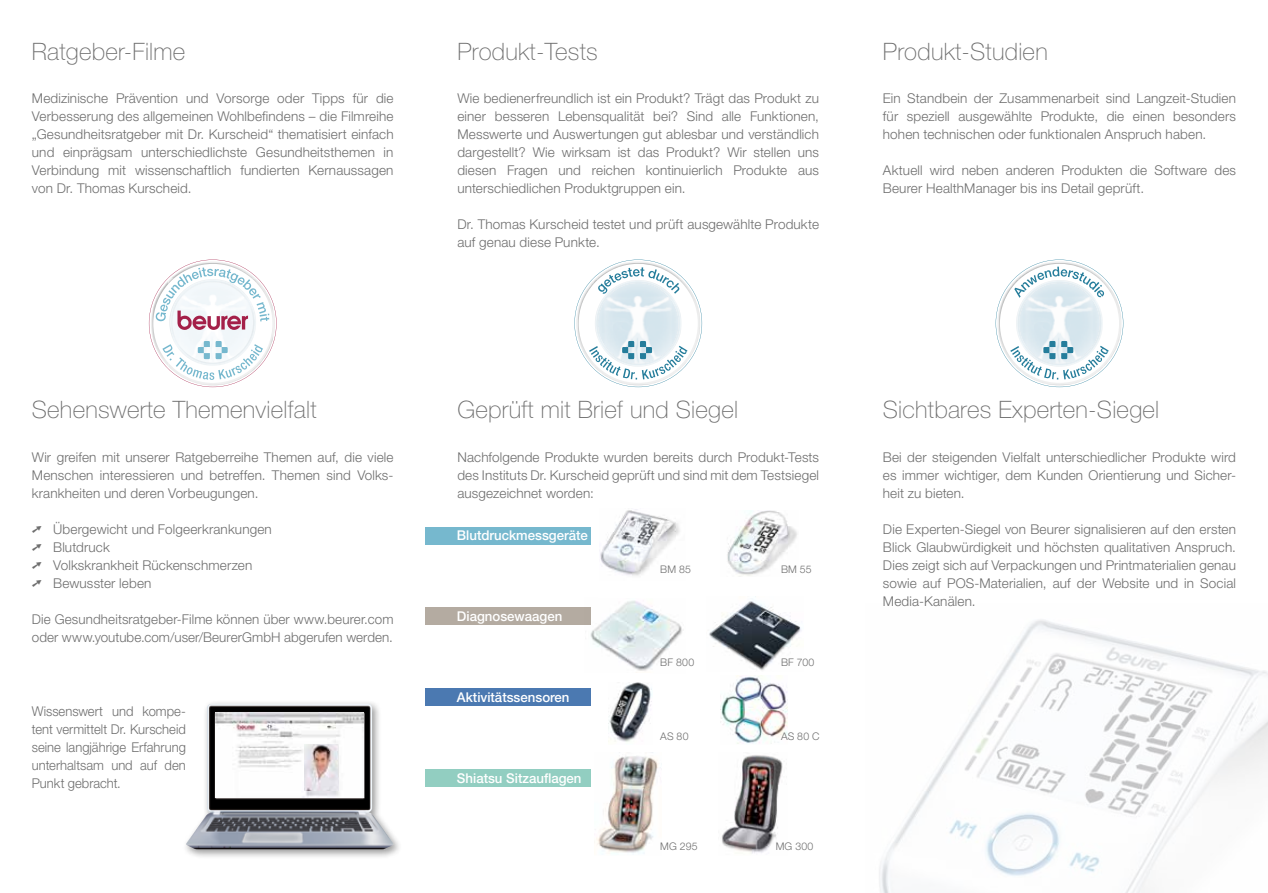
<style>
.page{position:relative;width:1268px;height:893px;background:#fff}
.page>*{position:absolute;margin:0;border:0;box-sizing:border-box;transform-origin:0 0}
.t1{font:100 24px "Helvetica Neue LT Pro";letter-spacing:.01em;color:#6e6e6e}
.t2{font:300 13.5px/18px "Helvetica Neue LT Pro";letter-spacing:.01em;color:#6e6e6e;text-align:justify}
.t3{font:300 13.5px/18px "Helvetica Neue LT Pro";letter-spacing:.01em;color:#6e6e6e;text-align:justify;scale:.96 1}
.t4{font:500 13.5px "Helvetica Neue LT Pro";color:#fff}
.t5{font:300 10.5px "Helvetica Neue LT Pro";letter-spacing:.02em;color:#6e6e6e}
</style>
<div class="page">
<div style="left:425px;top:527px;width:166px;height:17px;background:#76b8ce"></div>
<div style="left:425px;top:608px;width:166px;height:17px;background:#b4aba1"></div>
<div style="left:425px;top:688px;width:166px;height:18px;background:#4b79b1"></div>
<div style="left:425px;top:769px;width:166px;height:18px;background:#92cec1"></div>
<img style="left:596px;top:760px;width:62px;height:94px">
<img style="left:599px;top:756px;width:57px;height:93px">
<img style="left:730px;top:755px;width:53px;height:98px">
<img style="left:722px;top:756px;width:59px;height:92px">
<img style="left:608px;top:682px;width:44px;height:60px">
<img style="left:611px;top:683px;width:39px;height:55px">
<img style="left:720px;top:676px;width:66px;height:68px">
<img style="left:722px;top:678px;width:63px;height:44px">
<img style="left:584px;top:600px;width:98px;height:71px">
<img style="left:591px;top:601px;width:89px;height:66px">
<img style="left:600px;top:509px;width:80px;height:67px">
<img style="left:601px;top:511px;width:72px;height:62px">
<img style="left:738px;top:510px;width:59px;height:67px">
<img style="left:727px;top:511px;width:59px;height:62px">
<img style="left:709px;top:601px;width:92px;height:69px">
<img style="left:710px;top:602px;width:89px;height:65px">
<svg style="left:574px;top:260px;width:128px;height:127px"></svg>
<svg style="left:995px;top:260px;width:128px;height:127px"></svg>
<svg style="left:149px;top:260px;width:127px;height:127px"></svg>
<img style="left:879px;top:620px;width:388px;height:273px">
<div style="left:182px;top:700px;width:221px;height:160px;background:#000;opacity:.4"></div>
<img style="left:185px;top:704px;width:209px;height:145px">
<img style="left:215px;top:712px;width:148px;height:86px">
<img style="left:305px;top:744px;width:33px;height:47px">
<h1 class="t1" style="left:32px;top:37px;width:155px">Ratgeber-Filme</h1>
<p class="t2" style="left:32px;top:89px;width:363px">Medizinische Prävention und Vorsorge oder Tipps für die Verbesserung des allgemeinen Wohlbefindens – die Filmreihe „Gesundheitsratgeber mit Dr. Kurscheid“ thematisiert einfach und einprägsam unterschiedlichste Gesundheitsthemen in Verbindung mit wissenschaftlich fundierten Kernaussagen von Dr. Thomas Kurscheid.</p>
<h1 class="t1" style="left:32px;top:396px;width:286px">Sehenswerte Themenvielfalt</h1>
<p class="t2" style="left:32px;top:448px;width:363px">Wir greifen mit unserer Ratgeberreihe Themen auf, die viele Menschen interessieren und betreffen. Themen sind Volks&shy;krankheiten und deren Vorbeugungen.</p>
<p class="t2" style="left:32px;top:520px;width:241px;text-align:left">➚ Übergewicht und Folgeerkrankungen ➚ Blutdruck<br>➚ Volkskrankheit Rückenschmerzen<br>➚ Bewusster leben</p>
<p class="t2" style="left:32px;top:610px;width:363px">Die Gesundheitsratgeber-Filme können über www.beurer.com oder www.youtube.com/user/BeurerGmbH abgerufen werden.</p>
<p class="t3" style="left:32px;top:701px;width:162px">Wissenswert und kompe&shy;tent vermittelt Dr. Kurscheid seine langjährige Erfahrung unterhaltsam und auf den Punkt gebracht.</p>
<h1 class="t1" style="left:457px;top:37px;width:142px">Produkt-Tests</h1>
<p class="t2" style="left:457px;top:89px;width:363px">Wie bedienerfreundlich ist ein Produkt? Trägt das Produkt zu einer besseren Lebensqualität bei? Sind alle Funktionen, Messwerte und Auswertungen gut ablesbar und verständlich dargestellt? Wie wirksam ist das Produkt? Wir stellen uns diesen Fragen und reichen kontinuierlich Produkte aus unterschiedlichen Produktgruppen ein.</p>
<p class="t2" style="left:457px;top:215px;width:363px">Dr. Thomas Kurscheid testet und prüft ausgewählte Produkte auf genau diese Punkte.</p>
<h1 class="t1" style="left:457px;top:396px;width:282px">Geprüft mit Brief und Siegel</h1>
<p class="t2" style="left:457px;top:448px;width:363px">Nachfolgende Produkte wurden bereits durch Produkt-Tests des Instituts Dr. Kurscheid geprüft und sind mit dem Testsiegel ausgezeichnet worden:</p>
<p class="t4" style="left:457px;top:528px;width:132px">Blutdruckmessgeräte</p>
<p class="t4" style="left:457px;top:608px;width:107px">Diagnosewaagen</p>
<p class="t4" style="left:457px;top:689px;width:114px">Aktivitätssensoren</p>
<p class="t4" style="left:457px;top:770px;width:126px">Shiatsu Sitzauflagen</p>
<p class="t5" style="left:660px;top:563px;width:32px">BM 85</p>
<p class="t5" style="left:660px;top:656px;width:35px">BF 800</p>
<p class="t5" style="left:660px;top:729px;width:30px">AS 80</p>
<p class="t5" style="left:660px;top:840px;width:39px">MG 295</p>
<p class="t5" style="left:780px;top:563px;width:32px">BM 55</p>
<p class="t5" style="left:780px;top:656px;width:35px">BF 700</p>
<p class="t5" style="left:780px;top:729px;width:40px">AS 80 C</p>
<p class="t5" style="left:775px;top:840px;width:39px">MG 300</p>
<h1 class="t1" style="left:882px;top:37px;width:166px">Produkt-Studien</h1>
<p class="t2" style="left:882px;top:89px;width:354px">Ein Standbein der Zusammenarbeit sind Langzeit-Studien für speziell ausgewählte Produkte, die einen besonders hohen technischen oder funktionalen Anspruch haben.</p>
<p class="t2" style="left:882px;top:161px;width:354px">Aktuell wird neben anderen Produkten die Software des<br>Beurer HealthManager bis ins Detail geprüft.</p>
<h1 class="t1" style="left:882px;top:396px;width:278px">Sichtbares Experten-Siegel</h1>
<p class="t2" style="left:882px;top:448px;width:354px">Bei der steigenden Vielfalt unterschiedlicher Produkte wird es immer wichtiger, dem Kunden Orientierung und Sicher&shy;heit zu bieten.</p>
<p class="t2" style="left:882px;top:520px;width:354px">Die Experten-Siegel von Beurer signalisieren auf den ersten Blick Glaubwürdigkeit und höchsten qualitativen Anspruch.<br>Dies zeigt sich auf Verpackungen und Printmaterialien genau sowie auf POS-Materialien, auf der Website und in Social Media-Kanälen.</p>
</div>
